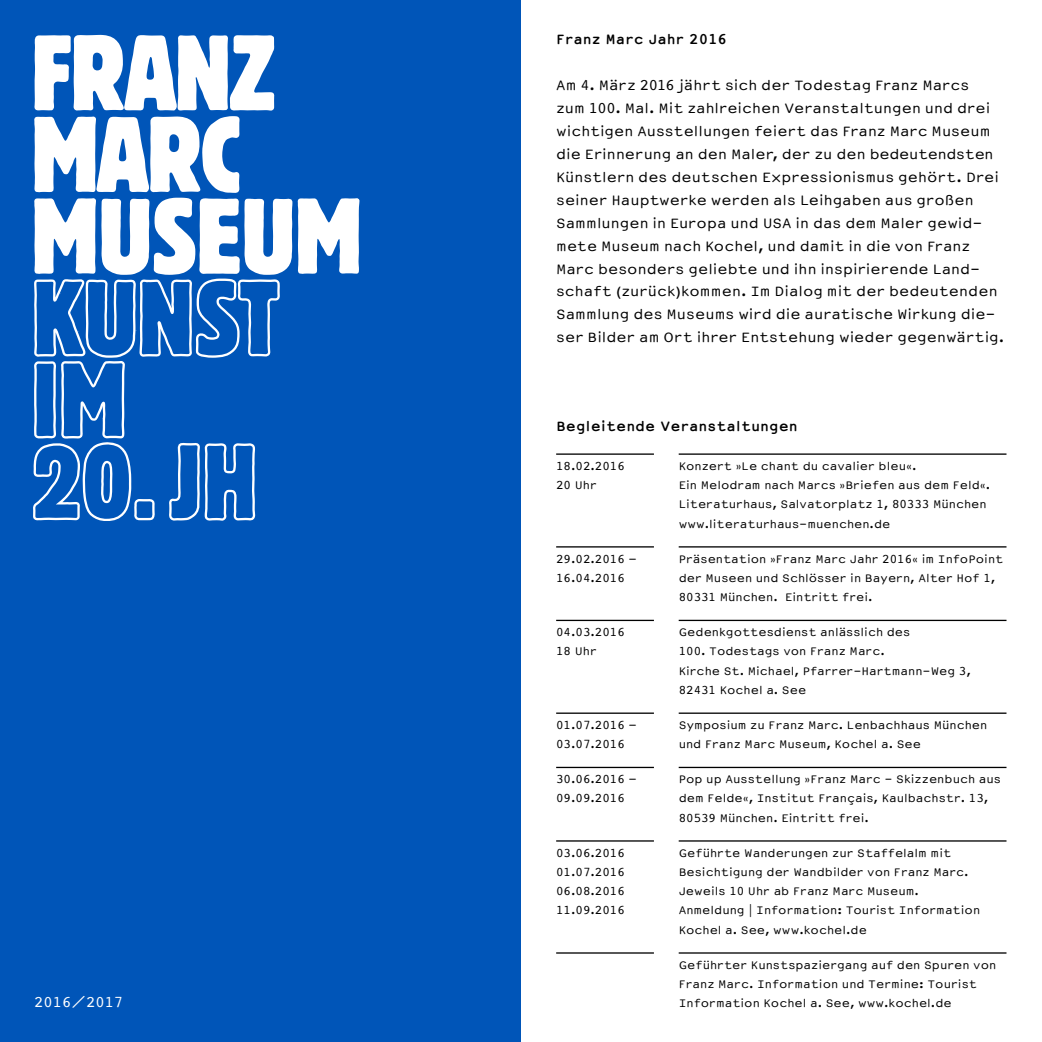
<style>
.page{position:relative;width:1042px;height:1042px;background:#fff}
.page>*{position:absolute;margin:0;border:0;box-sizing:border-box;transform-origin:0 0}
.t1{font:12.95px/22.9px "Courier Sans";letter-spacing:.005em;color:#000}
.t2{font:700 12.95px "Courier Sans";color:#000}
.t3{font:12.95px "Courier Sans";color:#fff}
.t4{font:10.5px/19.2px "Courier Sans";color:#000}
</style>
<div class="page">
<div style="left:0;top:0;width:521px;height:1042px;background:#0055b8"></div>
<svg style="left:298px;top:198px;width:61px;height:76px"></svg>
<svg style="left:33px;top:35px;width:259px;height:486px"></svg>
<hr style="left:556px;top:453px;width:98px;height:2px;background:#000">
<hr style="left:679px;top:453px;width:327px;height:2px;background:#000">
<hr style="left:556px;top:546px;width:98px;height:1px;background:#000">
<hr style="left:679px;top:546px;width:327px;height:1px;background:#000">
<hr style="left:556px;top:620px;width:98px;height:1px;background:#000">
<hr style="left:679px;top:620px;width:327px;height:1px;background:#000">
<hr style="left:556px;top:712px;width:98px;height:2px;background:#000">
<hr style="left:679px;top:712px;width:327px;height:2px;background:#000">
<hr style="left:556px;top:767px;width:98px;height:1px;background:#000">
<hr style="left:679px;top:767px;width:327px;height:1px;background:#000">
<hr style="left:556px;top:840px;width:98px;height:1px;background:#000">
<hr style="left:679px;top:840px;width:327px;height:1px;background:#000">
<hr style="left:556px;top:952px;width:98px;height:1px;background:#000">
<hr style="left:679px;top:952px;width:327px;height:1px;background:#000">
<p class="t3" style="left:34px;top:993px;width:90px">2016/2017</p>
<p class="t2" style="left:556px;top:30px;width:172px">Franz Marc Jahr 2016</p>
<p class="t1" style="left:556px;top:74px;width:450px">Am 4. März 2016 jährt sich der Todestag Franz Marcs<br>zum 100. Mal. Mit zahlreichen Veranstaltungen und drei wichtigen Ausstellungen feiert das Franz Marc Museum die Erinnerung an den Maler, der zu den bedeutendsten Künstlern des deutschen Expressionismus gehört. Drei seiner Hauptwerke werden als Leihgaben aus großen Sammlungen in Europa und USA in das dem Maler gewid&shy;mete Museum nach Kochel, und damit in die von Franz Marc besonders geliebte und ihn inspirierende Land&shy;schaft (zurück)kommen. Im Dialog mit der bedeutenden Sammlung des Museums wird die auratische Wirkung die&shy;ser Bilder am Ort ihrer Entstehung wieder gegenwärtig.</p>
<p class="t2" style="left:556px;top:417px;width:243px">Begleitende Veranstaltungen</p>
<p class="t4" style="left:556px;top:456px;width:70px">18.02.2016</p>
<p class="t4" style="left:679px;top:456px;width:239px">Konzert »Le chant du cavalier bleu«.</p>
<p class="t4" style="left:556px;top:475px;width:42px">20 Uhr</p>
<p class="t4" style="left:679px;top:475px;width:313px">Ein Melodram nach Marcs »Briefen aus dem Feld«.<br>Literaturhaus, Salvatorplatz 1, 80333 München www.literaturhaus-muenchen.de</p>
<p class="t4" style="left:556px;top:549px;width:82px">29.02.2016 –</p>
<p class="t4" style="left:679px;top:549px;width:326px">Präsentation »Franz Marc Jahr 2016« im InfoPoint</p>
<p class="t4" style="left:556px;top:568px;width:70px">16.04.2016</p>
<p class="t4" style="left:679px;top:568px;width:318px">der Museen und Schlösser in Bayern, Alter Hof 1,<br>80331 München. Eintritt frei.</p>
<p class="t4" style="left:556px;top:622px;width:70px">04.03.2016</p>
<p class="t4" style="left:679px;top:622px;width:233px">Gedenkgottesdienst anlässlich des</p>
<p class="t4" style="left:556px;top:642px;width:42px">18 Uhr</p>
<p class="t4" style="left:679px;top:642px;width:294px">100. Todestags von Franz Marc.<br>Kirche St. Michael, Pfarrer-Hartmann-Weg 3,<br>82431 Kochel a. See</p>
<p class="t4" style="left:556px;top:715px;width:82px">01.07.2016 –</p>
<p class="t4" style="left:679px;top:715px;width:310px">Symposium zu Franz Marc. Lenbachhaus München</p>
<p class="t4" style="left:556px;top:734px;width:70px">03.07.2016</p>
<p class="t4" style="left:679px;top:734px;width:244px">und Franz Marc Museum, Kochel a. See</p>
<p class="t4" style="left:556px;top:769px;width:82px">30.06.2016 –</p>
<p class="t4" style="left:679px;top:769px;width:324px">Pop up Ausstellung »Franz Marc - Skizzenbuch aus</p>
<p class="t4" style="left:556px;top:789px;width:70px">09.09.2016</p>
<p class="t4" style="left:679px;top:789px;width:311px">dem Felde«, Institut Français, Kaulbachstr. 13,<br>80539 München. Eintritt frei.</p>
<p class="t4" style="left:556px;top:843px;width:70px">03.06.2016</p>
<p class="t4" style="left:679px;top:843px;width:274px">Geführte Wanderungen zur Staffelalm mit</p>
<p class="t4" style="left:556px;top:862px;width:70px">01.07.2016</p>
<p class="t4" style="left:679px;top:862px;width:291px">Besichtigung der Wandbilder von Franz Marc.</p>
<p class="t4" style="left:556px;top:881px;width:70px">06.08.2016</p>
<p class="t4" style="left:679px;top:881px;width:242px">Jeweils 10 Uhr ab Franz Marc Museum.</p>
<p class="t4" style="left:556px;top:901px;width:70px">11.09.2016</p>
<p class="t4" style="left:679px;top:901px;width:303px">Anmeldung | Information: Tourist Information<br>Kochel a. See, www.kochel.de</p>
<p class="t4" style="left:679px;top:955px;width:319px">Geführter Kunstspaziergang auf den Spuren von<br>Franz Marc. Information und Termine: Tourist<br>Information Kochel a. See, www.kochel.de</p>
</div>
